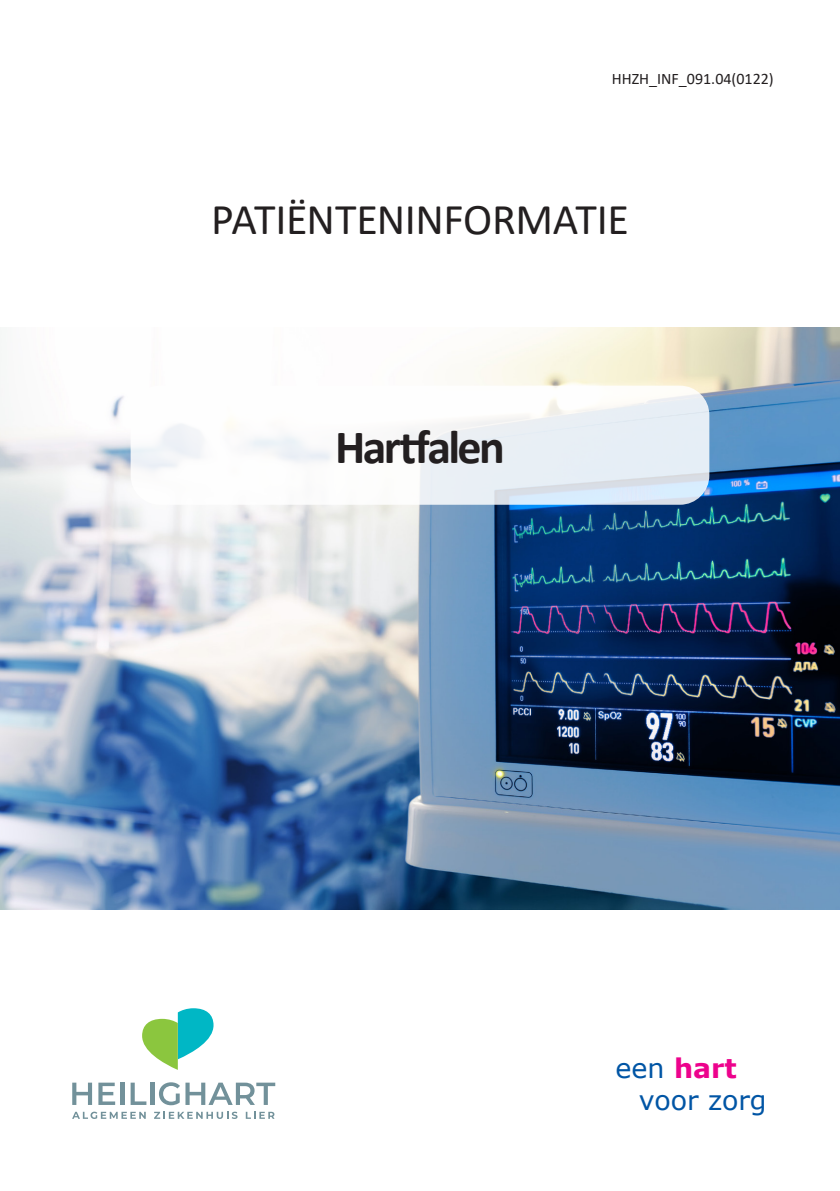
<style>
.page{position:relative;width:840px;height:1191px;background:#fff}
.page>*{position:absolute;margin:0;border:0;box-sizing:border-box;transform-origin:0 0}
.t1{font:700 48px "Calibri";letter-spacing:-.055em;color:#231f20}
.t2{font:44px "Calibri";letter-spacing:-.015em;color:#231f20}
.t3{font:26.8px "Verdana";color:#0155a5}
.t4{font:700 26.8px "Verdana";color:#ed028c}
.t5{font:16px "Calibri";color:#231f20}
.s1{font-weight:400;color:#0155a5}
</style>
<div class="page">
<img style="left:0;top:327px;width:839px;height:582px">
<svg style="left:131px;top:387px;width:577px;height:117px"></svg>
<div style="left:130px;top:386px;width:579px;height:119px;border:2px solid #fff;border-radius:28px"></div>
<svg style="left:159px;top:1082px;width:116px;height:23px"></svg>
<hr style="left:150px;top:1082px;width:4px;height:23px;background:#72919a">
<svg style="left:130px;top:1082px;width:16px;height:23px"></svg>
<hr style="left:120px;top:1082px;width:4px;height:23px;background:#72919a">
<svg style="left:98px;top:1082px;width:17px;height:23px"></svg>
<svg style="left:72px;top:1082px;width:20px;height:23px"></svg>
<svg style="left:246px;top:1111px;width:28px;height:7px"></svg>
<svg style="left:154px;top:1111px;width:83px;height:8px"></svg>
<svg style="left:72px;top:1111px;width:74px;height:8px"></svg>
<svg style="left:142px;top:1008px;width:71px;height:62px"></svg>
<p class="t5" style="left:611px;top:68px;width:163px">HHZH_INF_091.04(0122)</p>
<p class="t2" style="left:211px;top:189px;width:419px">PATIËNTENINFORMATIE</p>
<p class="t1" style="left:335px;top:413px;width:171px">Hartfalen</p>
<p class="t4" style="left:615px;top:1049px;width:123px"><span class="s1">een</span> hart</p>
<p class="t3" style="left:638px;top:1081px;width:129px">voor zorg</p>
</div>
